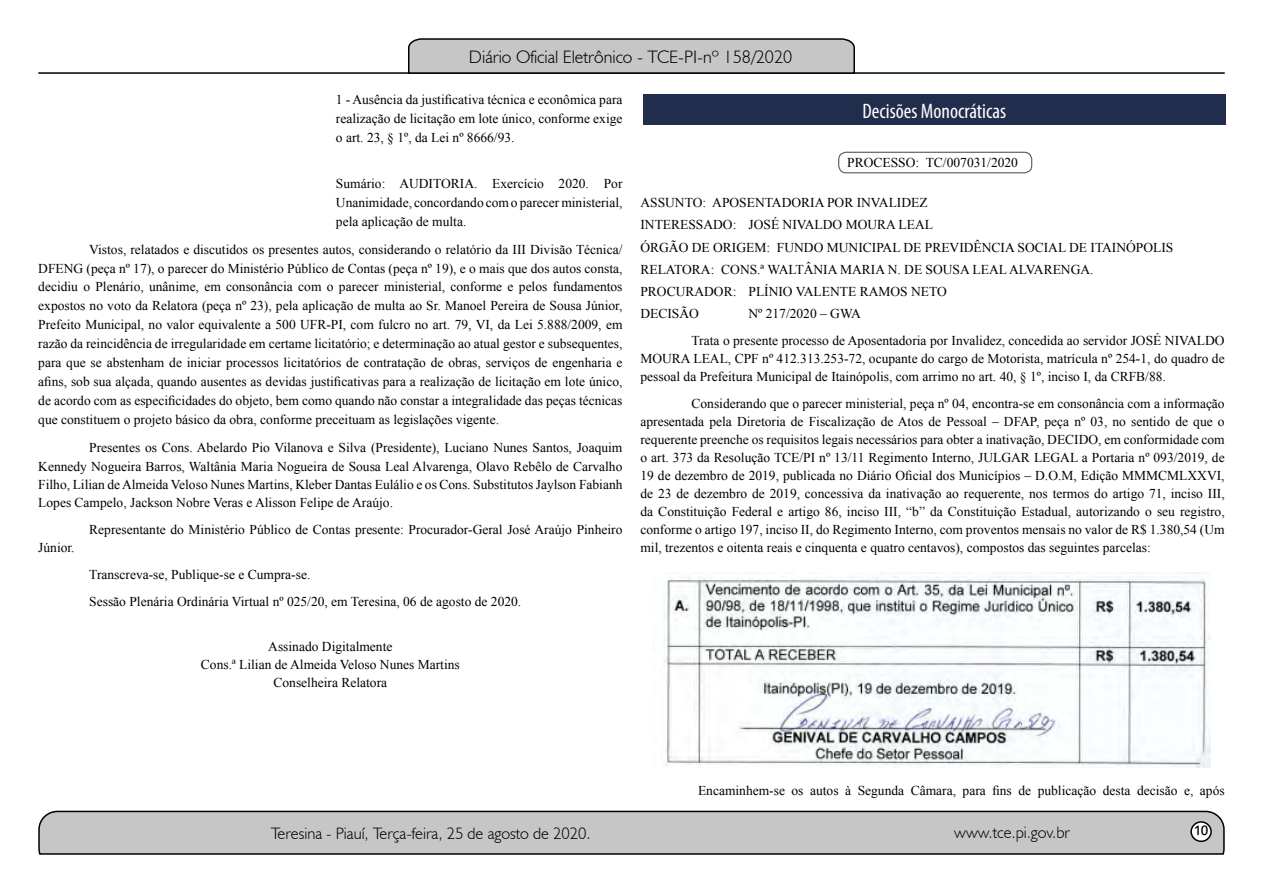
<style>
.page{position:relative;width:1263px;height:893px;background:#fff}
.page>*{position:absolute;margin:0;border:0;box-sizing:border-box;transform-origin:0 0}
.t1{font:condensed 21px "Myriad Pro";color:#fff}
.t2{font:300 18px "Humanist 521 BT";color:#000}
.t3{font:300 16.5px "Humanist 521 BT";color:#000}
.t4{font:15px "Estrangelo Edessa";color:#000}
.t5{font:13.5px/18.9px "Times New Roman";color:#000;text-align:justify}
</style>
<div class="page">
<svg style="left:38px;top:810px;width:1187px;height:45px;background:#b9b9b9"></svg>
<div style="left:1191px;top:822px;width:20px;height:19px;background:#fff;border-radius:50%"></div>
<div style="left:1190px;top:821px;width:22px;height:21px;border:2px solid #000;border-radius:50%"></div>
<hr style="left:38px;top:72px;width:1187px;height:2px;background:#000">
<svg style="left:407px;top:38px;width:449px;height:36px;background:#b4b4b4"></svg>
<div style="left:643px;top:94px;width:582px;height:31px;background:#212d4c"></div>
<img style="left:664px;top:573px;width:547px;height:195px">
<div style="left:838px;top:152px;width:194px;height:21px;border:1px solid #575756;border-radius:8px"></div>
<h2 class="t2" style="left:469px;top:46px;width:325px">Diário Oficial Eletrônico - TCE-PI-nº 158/2020</h2>
<p class="t5" style="left:336px;top:90px;width:288px">1 - Ausência da justificativa técnica e econômica para realização de licitação em lote único, conforme exige o art. 23, § 1º, da Lei nº 8666/93.</p>
<p class="t5" style="left:336px;top:174px;width:288px">Sumário: AUDITORIA. Exercício 2020. Por Unanimidade, concordando com o parecer ministerial, pela aplicação de multa.</p>
<p class="t5" style="left:38px;top:239px;width:586px;text-indent:51px">Vistos, relatados e discutidos os presentes autos, considerando o relatório da III Divisão Técnica/ DFENG (peça nº 17), o parecer do Ministério Público de Contas (peça nº 19), e o mais que dos autos consta, decidiu o Plenário, unânime, em consonância com o parecer ministerial, conforme e pelos fundamentos expostos no voto da Relatora (peça nº 23), pela aplicação de multa ao Sr. Manoel Pereira de Sousa Júnior, Prefeito Municipal, no valor equivalente a 500 UFR-PI, com fulcro no art. 79, VI, da Lei 5.888/2009, em razão da reincidência de irregularidade em certame licitatório; e determinação ao atual gestor e subsequentes, para que se abstenham de iniciar processos licitatórios de contratação de obras, serviços de engenharia e afins, sob sua alçada, quando ausentes as devidas justificativas para a realização de licitação em lote único, de acordo com as especificidades do objeto, bem como quando não constar a integralidade das peças técnicas que constituem o projeto básico da obra, conforme preceituam as legislações vigente.</p>
<p class="t5" style="left:38px;top:438px;width:586px;line-height:18.3px;text-indent:51px">Presentes os Cons. Abelardo Pio Vilanova e Silva (Presidente), Luciano Nunes Santos, Joaquim Kennedy Nogueira Barros, Waltânia Maria Nogueira de Sousa Leal Alvarenga, Olavo Rebêlo de Carvalho Filho, Lilian de Almeida Veloso Nunes Martins, Kleber Dantas Eulálio e os Cons. Substitutos Jaylson Fabianh Lopes Campelo, Jackson Nobre Veras e Alisson Felipe de Araújo.</p>
<p class="t5" style="left:89px;top:519px;width:535px">Representante do Ministério Público de Contas presente: Procurador-Geral José Araújo Pinheiro</p>
<p class="t5" style="left:38px;top:537px;width:38px">Júnior.</p>
<p class="t5" style="left:89px;top:560px;width:433px;line-height:27px">Transcreva-se, Publique-se e Cumpra-se.<br>Sessão Plenária Ordinária Virtual nº 025/20, em Teresina, 06 de agosto de 2020.</p>
<p class="t5" style="left:201px;top:637px;width:260px;line-height:18px;text-align:center">Assinado Digitalmente<br>Cons.ª Lilian de Almeida Veloso Nunes Martins<br>Conselheira Relatora</p>
<h1 class="t1" style="left:862px;top:98px;width:145px">Decisões Monocráticas</h1>
<p class="t5" style="left:847px;top:153px;width:172px">PROCESSO: TC/007031/2020</p>
<p class="t5" style="left:640px;top:191px;width:534px;line-height:22.2px;text-align:left">ASSUNTO: APOSENTADORIA POR INVALIDEZ<br>INTERESSADO: JOSÉ NIVALDO MOURA LEAL<br>ÓRGÃO DE ORIGEM: FUNDO MUNICIPAL DE PREVIDÊNCIA SOCIAL DE ITAINÓPOLIS RELATORA: CONS.ª WALTÂNIA MARIA N. DE SOUSA LEAL ALVARENGA.<br>PROCURADOR: PLÍNIO VALENTE RAMOS NETO<br>DECISÃO</p>
<p class="t5" style="left:691px;top:300px;width:535px;line-height:27px;text-indent:57px">Nº 217/2020 – GWA<br>Trata o presente processo de Aposentadoria por Invalidez, concedida ao servidor JOSÉ NIVALDO</p>
<p class="t5" style="left:640px;top:350px;width:586px;line-height:18px">MOURA LEAL, CPF nº 412.313.253-72, ocupante do cargo de Motorista, matrícula nº 254-1, do quadro de pessoal da Prefeitura Municipal de Itainópolis, com arrimo no art. 40, § 1º, inciso I, da CRFB/88.</p>
<p class="t5" style="left:640px;top:395px;width:586px;line-height:18px;text-indent:51px">Considerando que o parecer ministerial, peça nº 04, encontra-se em consonância com a informação apresentada pela Diretoria de Fiscalização de Atos de Pessoal – DFAP, peça nº 03, no sentido de que o requerente preenche os requisitos legais necessários para obter a inativação, DECIDO, em conformidade com o art. 373 da Resolução TCE/PI nº 13/11 Regimento Interno, JULGAR LEGAL a Portaria nº 093/2019, de 19 de dezembro de 2019, publicada no Diário Oficial dos Municípios – D.O.M, Edição MMMCMLXXVI, de 23 de dezembro de 2019, concessiva da inativação ao requerente, nos termos do artigo 71, inciso III, da Constituição Federal e artigo 86, inciso III, “b” da Constituição Estadual, autorizando o seu registro, conforme o artigo 197, inciso II, do Regimento Interno, com proventos mensais no valor de R$ 1.380,54 (Um mil, trezentos e oitenta reais e cinquenta e quatro centavos), compostos das seguintes parcelas:</p>
<p class="t5" style="left:698px;top:781px;width:528px">Encaminhem-se os autos à Segunda Câmara, para fins de publicação desta decisão e, após</p>
<p class="t3" style="left:271px;top:823px;width:321px">Teresina - Piauí, Terça-feira, 25 de agosto de 2020.</p>
<p class="t3" style="left:954px;top:822px;width:117px">www.tce.pi.gov.br</p>
<p class="t4" style="left:1194px;top:823px;width:16px">10</p>
</div>
